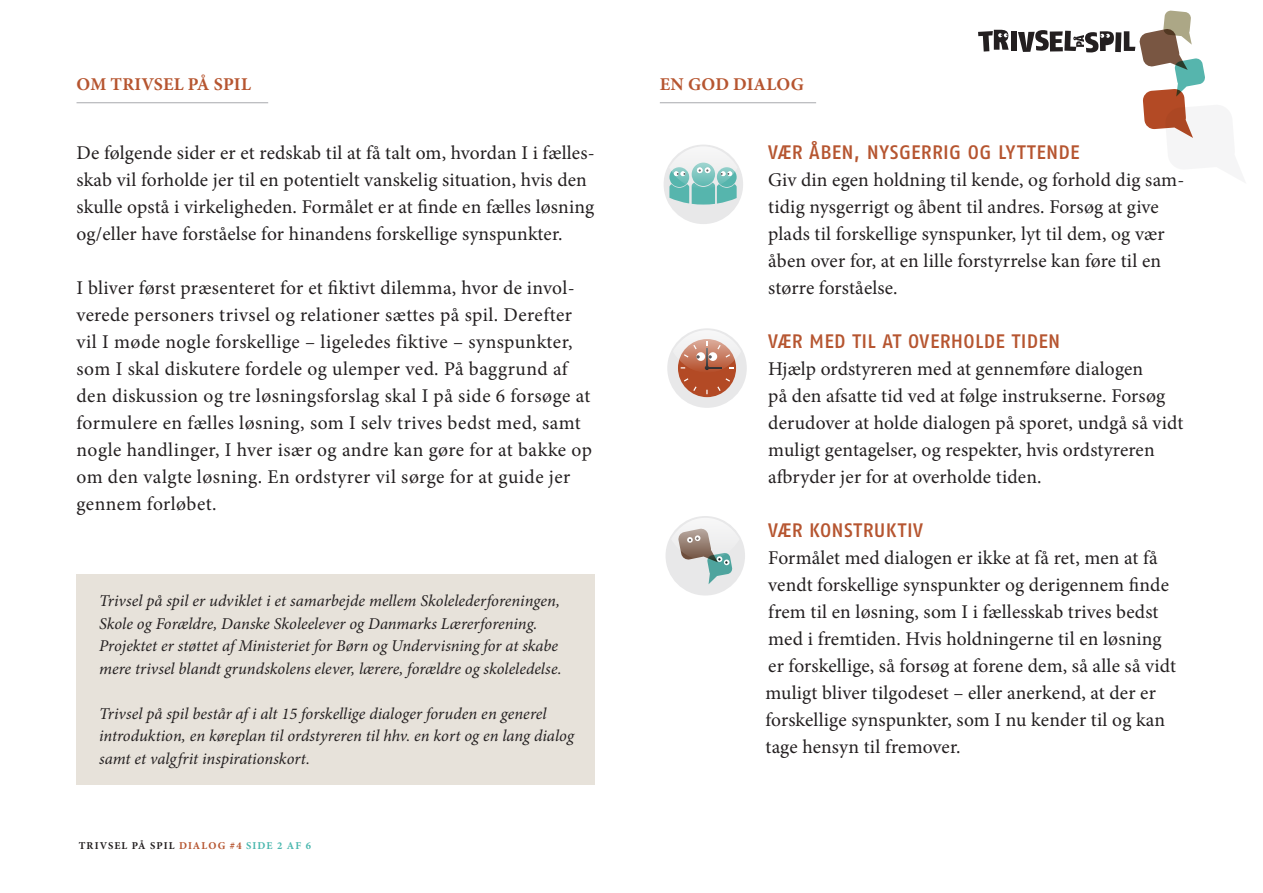
<style>
.page{position:relative;width:1263px;height:893px;background:#fff}
.page>*{position:absolute;margin:0;border:0;box-sizing:border-box;transform-origin:0 0}
._4_Brød{font:19.5px/27px "Minion Pro";letter-spacing:.01em;color:#231f20}
._3_Rubrik_lille{font:500 19.5px "Fago No";letter-spacing:.015em;color:#b65530}
._2_Trompet{font:700 18px "Minion Pro";letter-spacing:.015em;color:#b65530}
._4_Note{font:italic 16.5px/22.5px "Minion Pro";color:#231f20}
.t1{font:700 10.5px "Minion Pro";letter-spacing:.11em;color:#231f20}
.s1{color:#b65530}
.s2{color:#4ab7ae}
</style>
<div class="page">
<hr style="left:77px;top:102px;width:191px;height:1px;background:#a8a9ad">
<hr style="left:660px;top:102px;width:156px;height:1px;background:#a8a9ad">
<div style="left:77px;top:574px;width:518px;height:211px;background:#e7e2da"></div>
<div style="left:1011px;top:31px;width:5px;height:20px;background:#231f20"></div>
<svg style="left:978px;top:30px;width:31px;height:22px"></svg>
<svg style="left:1018px;top:11px;width:187px;height:127px"></svg>
<div style="left:664px;top:145px;width:79px;height:79px;background:#e8e8e9;border-radius:50%"></div>
<svg style="left:669px;top:146px;width:68px;height:59px"></svg>
<div style="left:667px;top:328px;width:80px;height:80px;background:#e8e8e9;border-radius:50%"></div>
<svg style="left:673px;top:330px;width:68px;height:64px"></svg>
<div style="left:665px;top:516px;width:80px;height:79px;background:#e8e8e9;border-radius:50%"></div>
<svg style="left:671px;top:518px;width:68px;height:66px"></svg>
<p class="_2_Trompet" style="left:77px;top:71px;width:176px">OM TRIVSEL PÅ SPIL</p>
<p class="_2_Trompet" style="left:660px;top:71px;width:145px">EN GOD DIALOG</p>
<p class="_4_Brød" style="left:77px;top:139px;width:520px">De følgende sider er et redskab til at få talt om, hvordan I i fælles&shy;skab vil forholde jer til en potentielt vanskelig situation, hvis den skulle opstå i virkeligheden. Formålet er at finde en fælles løsning og/eller have forståelse for hinandens forskellige synspunkter.</p>
<p class="_4_Brød" style="left:77px;top:274px;width:517px">I bliver først præsenteret for et fiktivt dilemma, hvor de invol&shy;verede personers trivsel og relationer sættes på spil. Derefter vil I møde nogle forskellige – ligeledes fiktive – synspunkter, som I skal diskutere fordele og ulemper ved. På baggrund af den diskussion og tre løsningsforslag skal I på side 6 forsøge at formulere en fælles løsning, som I selv trives bedst med, samt nogle handlinger, I hver især og andre kan gøre for at bakke op om den valgte løsning. En ordstyrer vil sørge for at guide jer gennem forløbet.</p>
<p class="_4_Note" style="left:99px;top:590px;width:464px">Trivsel på spil er udviklet i et samarbejde mellem Skolelederforeningen, Skole og Forældre, Danske Skoleelever og Danmarks Lærerforening.<br>Projektet er støttet af Ministeriet for Børn og Undervisning for at skabe mere trivsel blandt grundskolens elever, lærere, forældre og skoleledelse.</p>
<p class="_4_Note" style="left:99px;top:702px;width:476px">Trivsel på spil består af i alt 15 forskellige dialoger foruden en generel introduktion, en køreplan til ordstyreren til hhv. en kort og en lang dialog samt et valgfrit inspirationskort.</p>
<p class="t1" style="left:79px;top:838px;width:234px">TRIVSEL PÅ SPIL <span class="s1">DIALOG #4</span> <span class="s2">SIDE 2 AF 6</span></p>
<p class="_3_Rubrik_lille" style="left:768px;top:141px;width:313px">VÆR ÅBEN, NYSGERRIG OG LYTTENDE</p>
<p class="_4_Brød" style="left:768px;top:166px;width:418px">Giv din egen holdning til kende, og forhold dig sam&shy;tidig nysgerrigt og åbent til andres. Forsøg at give plads til forskellige synspunker, lyt til dem, og vær åben over for, at en lille forstyrrelse kan føre til en større forståelse.</p>
<p class="_3_Rubrik_lille" style="left:768px;top:330px;width:294px">VÆR MED TIL AT OVERHOLDE TIDEN</p>
<p class="_4_Brød" style="left:768px;top:355px;width:417px">Hjælp ordstyreren med at gennemføre dialogen<br>på den afsatte tid ved at følge instrukserne. Forsøg derudover at holde dialogen på sporet, undgå så vidt muligt gentagelser, og respekter, hvis ordstyreren afbryder jer for at overholde tiden.</p>
<p class="_3_Rubrik_lille" style="left:768px;top:519px;width:156px">VÆR KONSTRUKTIV</p>
<p class="_4_Brød" style="left:765px;top:544px;width:412px">Formålet med dialogen er ikke at få ret, men at få vendt forskellige synspunkter og derigennem finde frem til en løsning, som I i fællesskab trives bedst med i fremtiden. Hvis holdningerne til en løsning er forskellige, så forsøg at forene dem, så alle så vidt muligt bliver tilgodeset – eller anerkend, at der er forskellige synspunkter, som I nu kender til og kan tage hensyn til fremover.</p>
</div>
